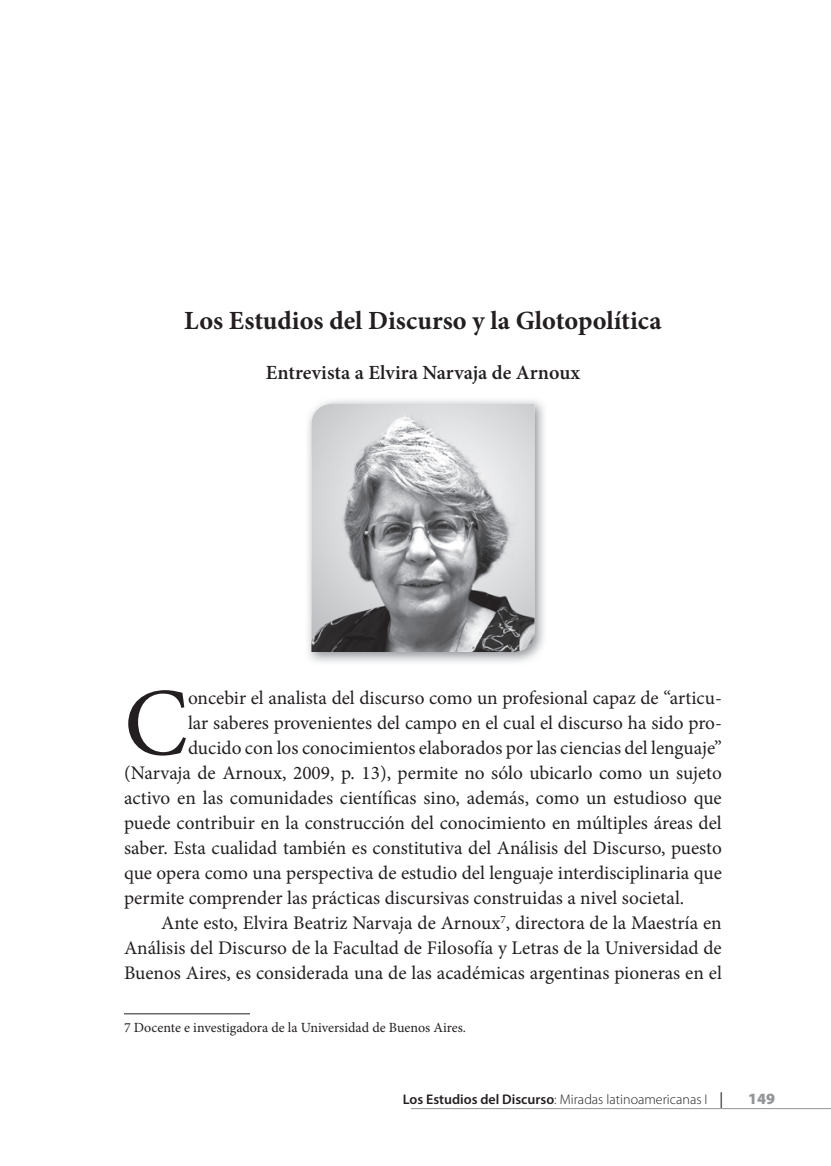
<style>
.page{position:relative;width:831px;height:1166px;background:#fff}
.page>*{position:absolute;margin:0;border:0;box-sizing:border-box;transform-origin:0 0}
.t1{font:96.25px "Minion Pro";color:#231f20}
.t2{font:700 26.25px "Minion Pro";color:#231f20}
.t3{font:600 20.12px "Minion Pro";color:#231f20}
.t4{font:19.25px "Minion Pro";color:#231f20}
.t5{font:900 15.75px "Myriad Pro";color:#939598}
.t6{font:14px "Minion Pro";letter-spacing:-.005em;color:#231f20}
.t7{font:300 14px "Myriad Pro";color:#231f20}
.s1{font-weight:600}
.s2{font-weight:400;font-size:15.75px}
</style>
<div class="page">
<hr style="left:411px;top:1108px;width:420px;height:1px;background:#939598">
<img style="left:308px;top:400px;width:236px;height:262px">
<img style="left:311px;top:404px;width:223px;height:248px">
<hr style="left:124px;top:1013px;width:126px;height:1px;background:#231f20">
<p class="t2" style="left:184px;top:302px;width:479px">Los Estudios del Discurso y la Glotopolítica</p>
<p class="t3" style="left:266px;top:358px;width:316px">Entrevista a Elvira Narvaja de Arnoux</p>
<p class="t1" style="left:124px;top:659px;width:66px">C</p>
<p class="t4" style="left:188px;top:685px;width:535px">oncebir el analista del discurso como un profesional capaz de “articu-</p>
<p class="t4" style="left:188px;top:710px;width:535px">lar saberes provenientes del campo en el cual el discurso ha sido pro-</p>
<p class="t4" style="left:188px;top:735px;width:535px">ducido con los conocimientos elaborados por las ciencias del lenguaje”</p>
<p class="t4" style="left:124px;top:760px;width:599px">(Narvaja de Arnoux, 2009, p. 13), permite no sólo ubicarlo como un sujeto</p>
<p class="t4" style="left:124px;top:785px;width:599px">activo en las comunidades científicas sino, además, como un estudioso que</p>
<p class="t4" style="left:124px;top:810px;width:599px">puede contribuir en la construcción del conocimiento en múltiples áreas del</p>
<p class="t4" style="left:124px;top:835px;width:599px">saber. Esta cualidad también es constitutiva del Análisis del Discurso, puesto</p>
<p class="t4" style="left:124px;top:860px;width:599px">que opera como una perspectiva de estudio del lenguaje interdisciplinaria que</p>
<p class="t4" style="left:124px;top:885px;width:562px">permite comprender las prácticas discursivas construidas a nivel societal.</p>
<p class="t4" style="left:161px;top:910px;width:562px">Ante esto, Elvira Beatriz Narvaja de Arnoux<sup>7</sup>, directora de la Maestría en</p>
<p class="t4" style="left:124px;top:935px;width:599px">Análisis del Discurso de la Facultad de Filosofía y Letras de la Universidad de</p>
<p class="t4" style="left:124px;top:960px;width:599px">Buenos Aires, es considerada una de las académicas argentinas pioneras en el</p>
<p class="t6" style="left:124px;top:1018px;width:344px">7 Docente e investigadora de la Universidad de Buenos Aires.</p>
<p class="t7" style="left:403px;top:1091px;width:322px"><span class="s1">Los Estudios del Discurso</span>: Miradas latinoamericanas I <span class="s2">|</span></p>
<p class="t5" style="left:748px;top:1088px;width:29px">149</p>
</div>
